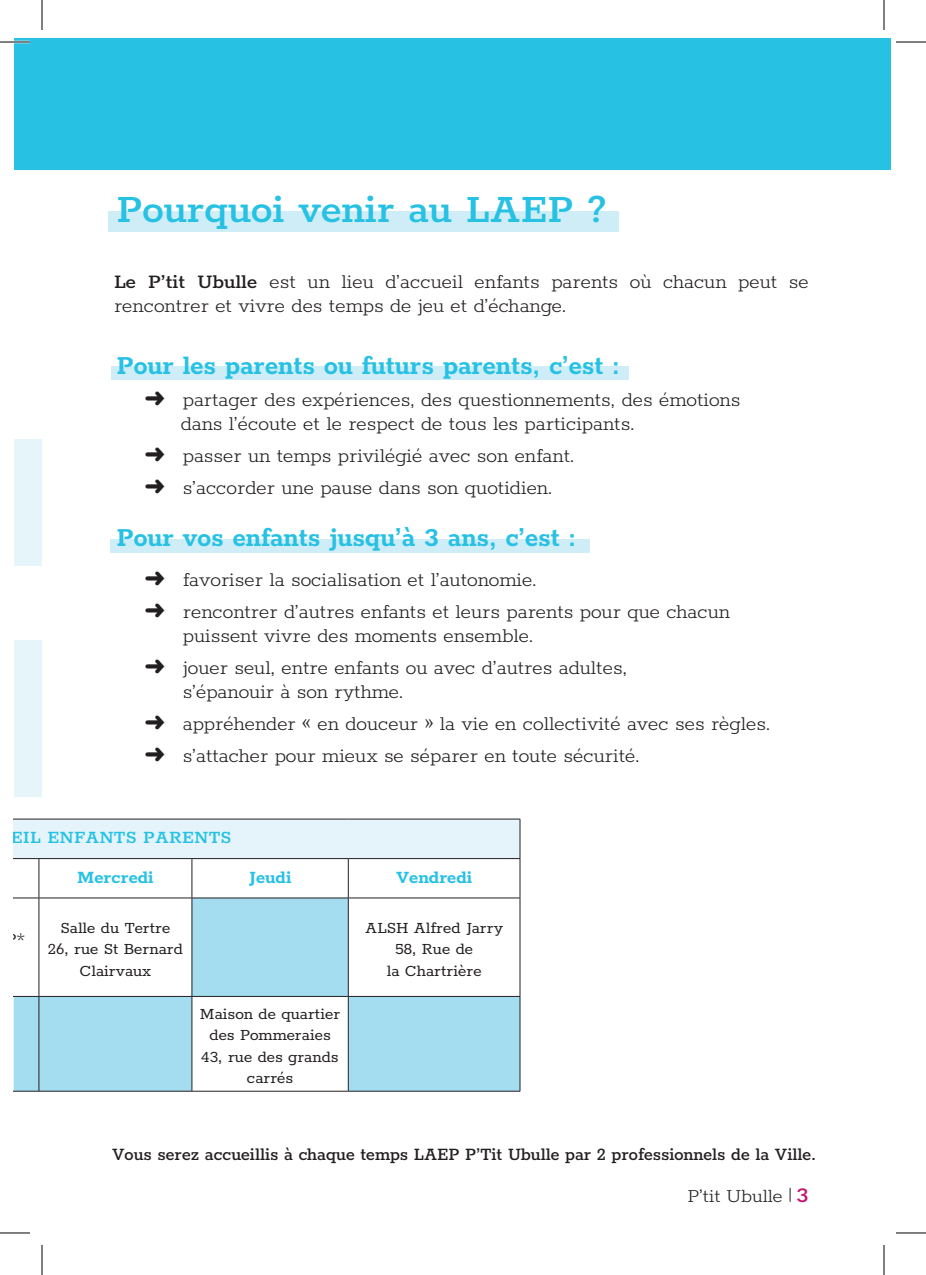
<style>
.page{position:relative;width:926px;height:1275px;background:#fff}
.page>*{position:absolute;margin:0;border:0;box-sizing:border-box;transform-origin:0 0}
.t1{font:600 44.4px "Rokkitt";color:#27c1e4}
.t2{font:700 30px "Rokkitt";color:#27c1e4;scale:.95 1}
.t3{font:300 22px/24px "Rokkitt";color:#231f20}
.t4{font:300 21px "Rokkitt";color:#231f20}
.t5{font:500 20px "Rokkitt";color:#231f20;scale:.95 1}
.t6{font:700 19.8px "Rokkitt";color:#27c1e4}
.t7{font:600 19.8px "Rokkitt";letter-spacing:.01em;color:#27c1e4}
.t8{font:17.8px/21.4px "Rokkitt";color:#231f20;text-align:center}
.s1{font-weight:500}
.s2{font-weight:600;font-size:24px;color:#c31570}
</style>
<div class="page">
<svg style="left:789px;top:1187px;width:1px;height:14px"></svg>
<div style="left:14px;top:640px;width:27px;height:157px;background:#e6f5fa"></div>
<div style="left:14px;top:439px;width:27px;height:126px;background:#e6f5fa"></div>
<div style="left:14px;top:38px;width:876px;height:132px;background:#27c1e4"></div>
<div style="left:111px;top:366px;width:517px;height:14px;background:#cfedf7"></div>
<div style="left:110px;top:539px;width:480px;height:14px;background:#cfedf7"></div>
<div style="left:109px;top:211px;width:510px;height:20px;background:#cfedf7"></div>
<div style="left:14px;top:819px;width:506px;height:39px;background:#e4f4fa"></div>
<svg style="left:14px;top:859px;width:506px;height:38px"></svg>
<svg style="left:14px;top:898px;width:506px;height:192px;fill:#a4ddf0"></svg>
<hr style="left:520px;top:859px;width:1px;height:38px;background:#231f20">
<svg style="left:14px;top:818px;width:25px;height:1px"></svg>
<hr style="left:39px;top:818px;width:153px;height:1px;background:#231f20">
<hr style="left:192px;top:818px;width:156px;height:1px;background:#231f20">
<hr style="left:348px;top:818px;width:172px;height:1px;background:#231f20">
<hr style="left:520px;top:819px;width:1px;height:39px;background:#231f20">
<svg style="left:14px;top:858px;width:25px;height:1px"></svg>
<hr style="left:39px;top:858px;width:153px;height:1px;background:#231f20">
<hr style="left:192px;top:858px;width:156px;height:1px;background:#231f20">
<hr style="left:348px;top:858px;width:172px;height:1px;background:#231f20">
<hr style="left:520px;top:996px;width:1px;height:95px;background:#231f20">
<hr style="left:348px;top:1090px;width:172px;height:1px;background:#231f20">
<hr style="left:39px;top:859px;width:1px;height:38px;background:#231f20">
<hr style="left:39px;top:898px;width:1px;height:98px;background:#231f20">
<hr style="left:39px;top:1090px;width:153px;height:1px;background:#231f20">
<hr style="left:192px;top:859px;width:1px;height:38px;background:#231f20">
<hr style="left:348px;top:859px;width:1px;height:38px;background:#231f20">
<svg style="left:14px;top:897px;width:25px;height:1px"></svg>
<hr style="left:39px;top:897px;width:153px;height:1px;background:#231f20">
<hr style="left:348px;top:897px;width:172px;height:1px;background:#231f20">
<hr style="left:520px;top:898px;width:1px;height:98px;background:#231f20">
<hr style="left:39px;top:996px;width:153px;height:1px;background:#231f20">
<hr style="left:348px;top:996px;width:172px;height:1px;background:#231f20">
<svg style="left:14px;top:996px;width:25px;height:1px"></svg>
<hr style="left:39px;top:996px;width:1px;height:95px;background:#231f20">
<svg style="left:14px;top:1090px;width:25px;height:1px"></svg>
<hr style="left:192px;top:898px;width:1px;height:98px;background:#231f20">
<hr style="left:192px;top:897px;width:156px;height:1px;background:#231f20">
<hr style="left:348px;top:898px;width:1px;height:98px;background:#231f20">
<hr style="left:192px;top:996px;width:156px;height:1px;background:#231f20">
<hr style="left:192px;top:996px;width:1px;height:95px;background:#231f20">
<hr style="left:348px;top:996px;width:1px;height:95px;background:#231f20">
<hr style="left:192px;top:1090px;width:156px;height:1px;background:#231f20">
<hr style="left:0;top:41px;width:30px;height:2px;background:#fff">
<hr style="left:0;top:42px;width:30px;height:1px;background:#000">
<hr style="left:896px;top:42px;width:30px;height:1px;background:#000">
<hr style="left:0;top:1232px;width:30px;height:1px;background:#000">
<hr style="left:896px;top:1232px;width:30px;height:1px;background:#000">
<hr style="left:42px;top:0;width:1px;height:30px;background:#000">
<hr style="left:42px;top:1245px;width:1px;height:30px;background:#000">
<hr style="left:884px;top:0;width:1px;height:30px;background:#000">
<hr style="left:884px;top:1245px;width:1px;height:30px;background:#000">
<p class="t1" style="left:117px;top:179px;width:491px">Pourquoi venir au LAEP ?</p>
<p class="t3" style="left:114px;top:268px;width:696px"><span class="s1">Le P’tit Ubulle</span> est un lieu d’accueil enfants parents où chacun peut se rencontrer et vivre des temps de jeu et d’échange.</p>
<p class="t2" style="left:116px;top:345px;width:531px">Pour les parents ou futurs parents, c’est :</p>
<p class="t3" style="left:181px;top:386px;width:561px;text-indent:-36px">➜ partager des expériences, des questionnements, des émotions dans l’écoute et le respect de tous les participants.</p>
<p class="t3" style="left:145px;top:442px;width:431px">➜ passer un temps privilégié avec son enfant.</p>
<p class="t3" style="left:145px;top:474px;width:409px">➜ s’accorder une pause dans son quotidien.</p>
<p class="t2" style="left:116px;top:517px;width:485px">Pour vos enfants jusqu’à 3 ans, c’est :</p>
<p class="t3" style="left:145px;top:566px;width:393px">➜ favoriser la socialisation et l’autonomie.</p>
<p class="t3" style="left:183px;top:598px;width:549px;text-indent:-38px">➜ rencontrer d’autres enfants et leurs parents pour que chacun puissent vivre des moments ensemble.</p>
<p class="t3" style="left:183px;top:654px;width:446px;text-indent:-38px">➜ jouer seul, entre enfants ou avec d’autres adultes, s’épanouir à son rythme.</p>
<p class="t3" style="left:145px;top:710px;width:627px">➜ appréhender « en douceur » la vie en collectivité avec ses règles.</p>
<p class="t3" style="left:145px;top:742px;width:496px">➜ s’attacher pour mieux se séparer en toute sécurité.</p>
<p class="t7" style="left:-3px;top:824px;width:236px">UEIL ENFANTS PARENTS</p>
<p class="t6" style="left:77px;top:864px;width:78px">Mercredi</p>
<p class="t6" style="left:249px;top:864px;width:44px">Jeudi</p>
<p class="t6" style="left:396px;top:864px;width:78px">Vendredi</p>
<p class="t8" style="left:-4px;top:926px;width:30px">EP*</p>
<p class="t8" style="left:48px;top:916px;width:136px">Salle du Tertre<br>26, rue St Bernard<br>Clairvaux</p>
<p class="t8" style="left:365px;top:916px;width:139px">ALSH Alfred Jarry<br>58, Rue de<br>la Chartrière</p>
<p class="t8" style="left:200px;top:1002px;width:142px">Maison de quartier des Pommeraies<br>43, rue des grands carrés</p>
<p class="t5" style="left:112px;top:1140px;width:742px">Vous serez accueillis à chaque temps LAEP P’Tit Ubulle par 2 professionnels de la Ville.</p>
<p class="t4" style="left:687px;top:1181px;width:123px">P’tit Ubulle <span class="s2">3</span></p>
</div>
